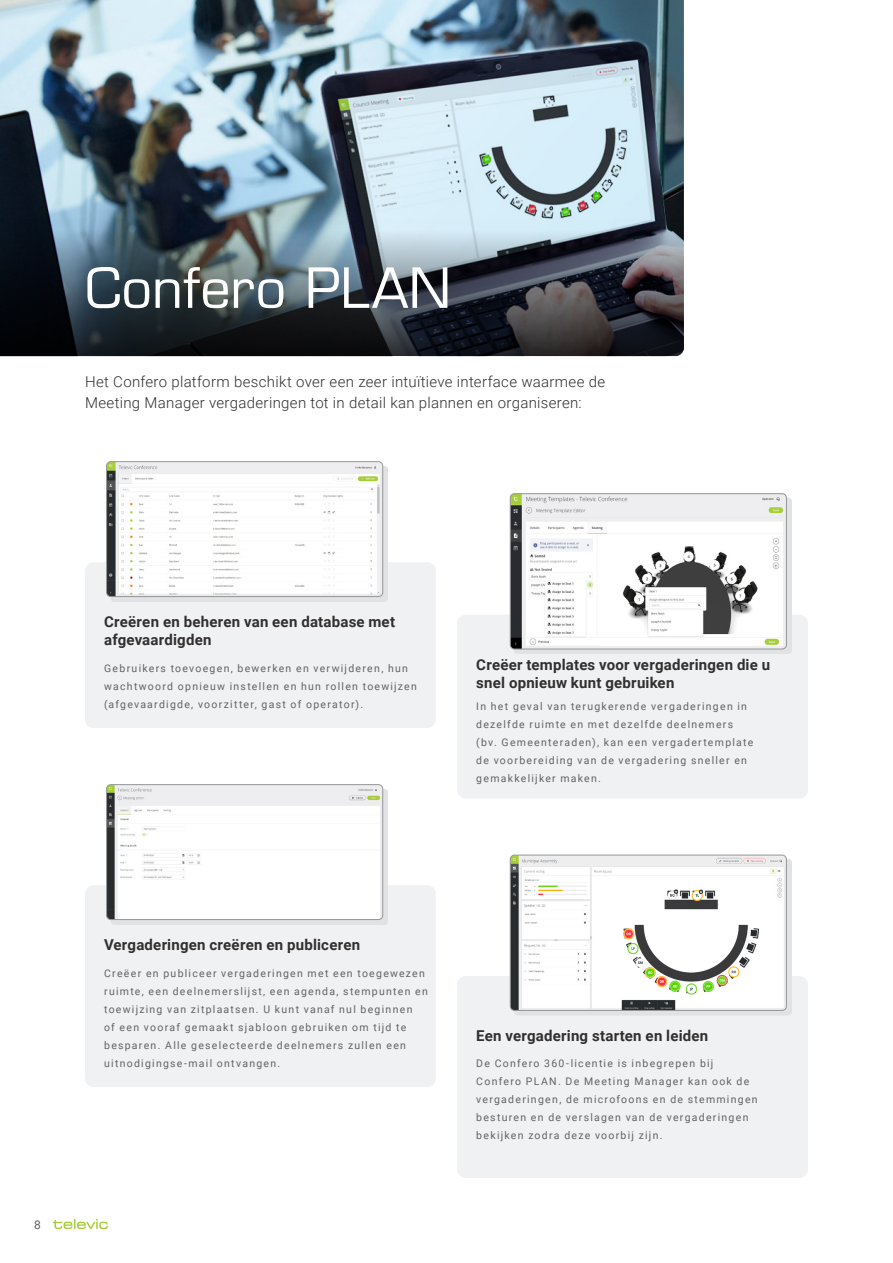
<style>
.page{position:relative;width:893px;height:1263px;background:#fff}
.page>*{position:absolute;margin:0;border:0;box-sizing:border-box;transform-origin:0 0}
.H1_-_Large_title{font:54px "Eurostile LT Std";letter-spacing:.005em;color:#fff}
.H4_-_title{font:700 15px/18px "Roboto";letter-spacing:.015em;color:#312f30}
.P_-_Normal_text{font:300 15px/21px "Roboto";letter-spacing:.02em;color:#312f30}
.t1{font:12px "Roboto";color:#636366}
.CAPTION_-_Text_below{font:10.5px/18px "Roboto";letter-spacing:.12em;color:#636366}
</style>
<div class="page">
<img style="left:0;top:0;width:684px;height:219px">
<img style="left:0;top:219px;width:684px;height:137px">
<div style="left:85px;top:562px;width:351px;height:166px;background:#f0f1f2;border-radius:9px"></div>
<div style="left:85px;top:885px;width:351px;height:202px;background:#f0f1f2;border-radius:9px"></div>
<div style="left:457px;top:615px;width:351px;height:183px;background:#f0f1f2;border-radius:9px"></div>
<div style="left:457px;top:976px;width:351px;height:202px;background:#f0f1f2;border-radius:9px"></div>
<div style="left:111px;top:466px;width:277px;height:135px;background:#e1e2e4"></div>
<img style="left:108px;top:463px;width:273px;height:132px">
<div style="left:106px;top:461px;width:277px;height:136px;border:1px solid #939598;border-radius:4px"></div>
<div style="left:111px;top:789px;width:277px;height:135px;background:#e1e2e4"></div>
<img style="left:108px;top:786px;width:273px;height:132px">
<div style="left:106px;top:784px;width:277px;height:136px;border:1px solid #939598;border-radius:4px"></div>
<div style="left:514px;top:498px;width:277px;height:156px;background:linear-gradient(to right,#e1e2e4,#e1e2e4)"></div>
<img style="left:510px;top:495px;width:276px;height:154px">
<div style="left:510px;top:493px;width:277px;height:156px;border:1px solid #939598;border-radius:4px"></div>
<div style="left:514px;top:859px;width:277px;height:156px;background:#e1e2e4"></div>
<img style="left:510px;top:855px;width:276px;height:154px">
<div style="left:510px;top:855px;width:277px;height:156px;border:1px solid #939598;border-radius:4px"></div>
<svg style="left:53px;top:1219px;width:55px;height:10px"></svg>
<p class="H1_-_Large_title" style="left:85px;top:256px;width:367px">Confero PLAN</p>
<p class="P_-_Normal_text" style="left:85px;top:370px;width:522px">Het Confero platform beschikt over een zeer intuïtieve interface waarmee de<br>Meeting Manager vergaderingen tot in detail kan plannen en organiseren:</p>
<p class="t1" style="left:34px;top:1216px;width:8px">8</p>
<p class="H4_-_title" style="left:104px;top:612px;width:292px">Creëren en beheren van een database met afgevaardigden</p>
<p class="CAPTION_-_Text_below" style="left:104px;top:658px;width:314px">Gebruikers toevoegen, bewerken en verwijderen, hun wachtwoord opnieuw instellen en hun rollen toewijzen (afgevaardigde, voorzitter, gast of operator).</p>
<p class="H4_-_title" style="left:476px;top:655px;width:295px">Creëer templates voor vergaderingen die u snel opnieuw kunt gebruiken</p>
<p class="CAPTION_-_Text_below" style="left:476px;top:697px;width:279px">In het geval van terugkerende vergaderingen in dezelfde ruimte en met dezelfde deelnemers (bv. Gemeenteraden), kan een vergadertemplate de voorbereiding van de vergadering sneller en gemakkelijker maken.</p>
<p class="H4_-_title" style="left:104px;top:935px;width:258px">Vergaderingen creëren en publiceren</p>
<p class="CAPTION_-_Text_below" style="left:104px;top:963px;width:325px">Creëer en publiceer vergaderingen met een toegewezen ruimte, een deelnemerslijst, een agenda, stempunten en toewijzing van zitplaatsen. U kunt vanaf nul beginnen<br>of een vooraf gemaakt sjabloon gebruiken om tijd te besparen. Alle geselecteerde deelnemers zullen een uitnodigingse-mail ontvangen.</p>
<p class="H4_-_title" style="left:476px;top:1026px;width:234px">Een vergadering starten en leiden</p>
<p class="CAPTION_-_Text_below" style="left:476px;top:1054px;width:283px">De Confero 360-licentie is inbegrepen bij Confero PLAN. De Meeting Manager kan ook de vergaderingen, de microfoons en de stemmingen besturen en de verslagen van de vergaderingen bekijken zodra deze voorbij zijn.</p>
</div>
